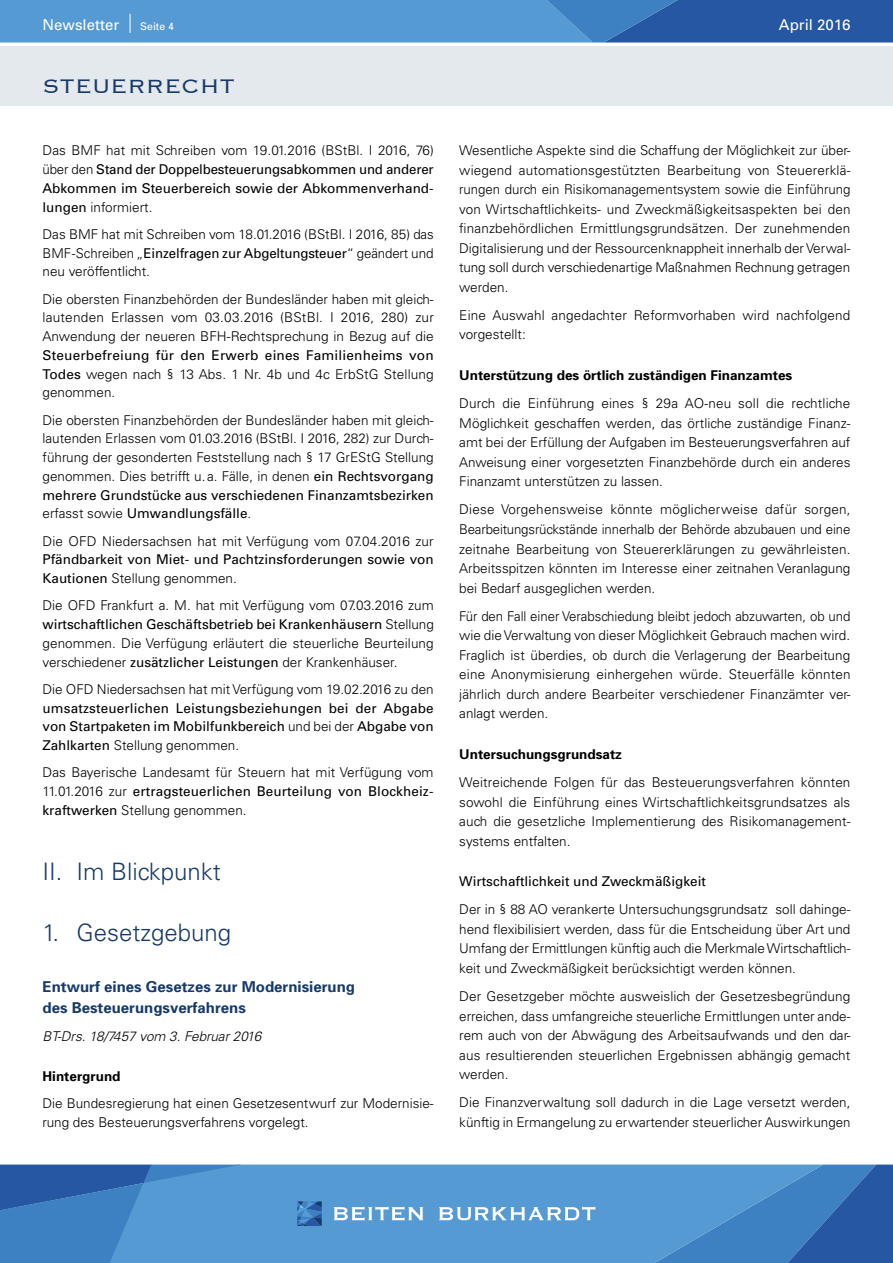
<style>
.page{position:relative;width:893px;height:1263px;background:#fff}
.page>*{position:absolute;margin:0;border:0;box-sizing:border-box;transform-origin:0 0}
.t1{font:300 25.5px "Copperplate";color:#173a6a}
.t2{font:300 24px "Univers";color:#173a6a}
.t3{font:700 15px/21px "Univers";color:#173a6a}
.t4{font:15px "Univers";color:#fff}
.t5{font:300 13.5px/19.5px "Univers";color:#000;text-align:justify}
.t6{font:13.5px/18.8px "Univers";color:#000;text-align:justify}
.t7{font:700 13.5px "Univers";color:#000}
.t8{font:italic 300 13.5px "Univers";color:#000}
.t9{font:10.5px "Univers";color:#fff}
.s1{font-weight:300}
.s2{font-weight:400}
</style>
<div class="page">
<div style="left:0;top:46px;width:893px;height:60px;background:#e3e9ec"></div>
<svg style="left:0;top:0;width:893px;height:43px;background:#4886c4"></svg>
<svg style="left:823px;top:1164px;width:70px;height:99px;background:#2c61aa"></svg>
<svg style="left:241px;top:1164px;width:582px;height:99px;background:#5296d0"></svg>
<svg style="left:0;top:1164px;width:241px;height:99px;background:#4384c3"></svg>
<svg style="left:334px;top:1206px;width:89px;height:15px"></svg>
<svg style="left:297px;top:1201px;width:25px;height:25px"></svg>
<svg style="left:439px;top:1206px;width:156px;height:14px"></svg>
<p class="t4" style="left:43px;top:15px;width:78px">Newsletter</p>
<p class="t9" style="left:140px;top:20px;width:35px">Seite 4</p>
<p class="t4" style="left:779px;top:15px;width:73px">April 2016</p>
<h1 class="t1" style="left:43px;top:70px;width:194px">STEUERRECHT</h1>
<p class="t6" style="left:43px;top:141px;width:393px"><span class="s1">Das BMF hat mit Schreiben vom 19.01.2016 (BStBl. I 2016, 76) über den</span> Stand der Doppelbesteuerungsabkommen und anderer Abkommen im Steuerbereich sowie der Abkommenverhand&shy;lungen <span class="s1">informiert.</span></p>
<p class="t5" style="left:43px;top:225px;width:393px;line-height:18.8px">Das BMF hat mit Schreiben vom 18.01.2016 (BStBl. I 2016, 85) das BMF-Schreiben „<span class="s2">Einzelfragen zur Abgeltungsteuer</span>“ geändert und neu veröffentlicht.</p>
<p class="t5" style="left:43px;top:289px;width:393px;line-height:18.8px">Die obersten Finanzbehörden der Bundesländer haben mit gleich&shy;lautenden Erlassen vom 03.03.2016 (BStBl. I 2016, 280) zur Anwendung der neueren BFH-Rechtsprechung in Bezug auf die</p>
<p class="t6" style="left:43px;top:345px;width:393px">Steuerbefreiung für den Erwerb eines Familienheims von Todes <span class="s1">wegen nach § 13 Abs. 1 Nr. 4b und 4c ErbStG Stellung genommen.</span></p>
<p class="t5" style="left:43px;top:410px;width:393px;line-height:18.8px">Die obersten Finanzbehörden der Bundesländer haben mit gleich&shy;lautenden Erlassen vom 01.03.2016 (BStBl. I 2016, 282) zur Durch&shy;führung der gesonderten Feststellung nach § 17 GrEStG Stellung genommen. Dies betrifft u. a. Fälle, in denen <span class="s2">ein Rechtsvorgang mehrere Grundstücke aus verschiedenen Finanzamtsbezirken </span>erfasst sowie <span class="s2">Umwandlungsfälle</span>.</p>
<p class="t5" style="left:43px;top:531px;width:393px">Die OFD Niedersachsen hat mit Verfügung vom 07.04.2016 zur</p>
<p class="t6" style="left:43px;top:550px;width:393px">Pfändbarkeit von Miet- und Pachtzinsforderungen sowie von<br>Kautionen <span class="s1">Stellung genommen.</span></p>
<p class="t5" style="left:43px;top:596px;width:393px;line-height:18.8px">Die OFD Frankfurt a. M. hat mit Verfügung vom 07.03.2016 zum <span class="s2">wirtschaftlichen Geschäftsbetrieb bei Krankenhäusern</span> Stellung genommen. Die Verfügung erläutert die steuerliche Beurteilung verschiedener <span class="s2">zusätzlicher Leistungen</span> der Krankenhäuser.</p>
<p class="t5" style="left:43px;top:679px;width:393px">Die OFD Niedersachsen hat mit Verfügung vom 19.02.2016 zu den</p>
<p class="t6" style="left:43px;top:698px;width:393px">umsatzsteuerlichen Leistungsbeziehungen bei der Abgabe von Startpaketen im Mobilfunkbereich <span class="s1">und bei der</span> Abgabe von Zahlkarten <span class="s1">Stellung genommen.</span></p>
<p class="t5" style="left:43px;top:763px;width:393px;line-height:18.8px">Das Bayerische Landesamt für Steuern hat mit Verfügung vom 11.01.2016 zur <span class="s2">ertragsteuerlichen Beurteilung von Blockheiz&shy;kraftwerken</span> Stellung genommen.</p>
<h2 class="t2" style="left:43px;top:857px;width:180px">II. Im Blickpunkt</h2>
<h2 class="t2" style="left:43px;top:918px;width:190px">1. Gesetzgebung</h2>
<p class="t3" style="left:43px;top:976px;width:314px">Entwurf eines Gesetzes zur Modernisierung des Besteuerungsverfahrens</p>
<p class="t8" style="left:43px;top:1028px;width:220px">BT-Drs. 18/7457 vom 3. Februar 2016</p>
<p class="t7" style="left:43px;top:1067px;width:80px">Hintergrund</p>
<p class="t5" style="left:43px;top:1094px;width:393px;line-height:18.8px">Die Bundesregierung hat einen Gesetzesentwurf zur Modernisie&shy;rung des Besteuerungsverfahrens vorgelegt.</p>
<p class="t5" style="left:459px;top:141px;width:393px">Wesentliche Aspekte sind die Schaffung der Möglichkeit zur über&shy;wiegend automationsgestützten Bearbeitung von Steuererklä&shy;rungen durch ein Risikomanagementsystem sowie die Einführung von Wirtschaftlichkeits- und Zweckmäßigkeitsaspekten bei den finanzbehördlichen Ermittlungsgrundsätzen. Der zunehmenden Digitalisierung und der Ressourcenknappheit innerhalb der Verwal&shy;tung soll durch verschiedenartige Maßnahmen Rechnung getragen werden.</p>
<p class="t5" style="left:459px;top:305px;width:393px">Eine Auswahl angedachter Reformvorhaben wird nachfolgend vorgestellt:</p>
<p class="t7" style="left:459px;top:367px;width:335px">Unterstützung des örtlich zuständigen Finanzamtes</p>
<p class="t5" style="left:459px;top:394px;width:393px">Durch die Einführung eines § 29a AO-neu soll die rechtliche Möglichkeit geschaffen werden, das örtliche zuständige Finanz&shy;amt bei der Erfüllung der Aufgaben im Besteuerungsverfahren auf Anweisung einer vorgesetzten Finanzbehörde durch ein anderes Finanzamt unterstützen zu lassen.</p>
<p class="t5" style="left:459px;top:500px;width:393px">Diese Vorgehensweise könnte möglicherweise dafür sorgen, Bearbeitungsrückstände innerhalb der Behörde abzubauen und eine zeitnahe Bearbeitung von Steuererklärungen zu gewährleisten.<br>Arbeitsspitzen könnten im Interesse einer zeitnahen Veranlagung bei Bedarf ausgeglichen werden.</p>
<p class="t5" style="left:459px;top:606px;width:393px">Für den Fall einer Verabschiedung bleibt jedoch abzuwarten, ob und wie die Verwaltung von dieser Möglichkeit Gebrauch machen wird.<br>Fraglich ist überdies, ob durch die Verlagerung der Bearbeitung eine Anonymisierung einhergehen würde. Steuerfälle könnten jährlich durch andere Bearbeiter verschiedener Finanzämter ver&shy;anlagt werden.</p>
<p class="t7" style="left:459px;top:746px;width:164px">Untersuchungsgrundsatz</p>
<p class="t5" style="left:459px;top:773px;width:393px">Weitreichende Folgen für das Besteuerungsverfahren könnten sowohl die Einführung eines Wirtschaftlichkeitsgrundsatzes als auch die gesetzliche Implementierung des Risikomanagement&shy;systems entfalten.</p>
<p class="t6" style="left:459px;top:872px;width:248px">Wirtschaftlichkeit und Zweckmäßigkeit</p>
<p class="t5" style="left:459px;top:900px;width:393px">Der in § 88 AO verankerte Untersuchungsgrundsatz soll dahinge&shy;hend flexibilisiert werden, dass für die Entscheidung über Art und Umfang der Ermittlungen künftig auch die Merkmale Wirtschaftlich&shy;keit und Zweckmäßigkeit berücksichtigt werden können.</p>
<p class="t5" style="left:459px;top:986px;width:393px">Der Gesetzgeber möchte ausweislich der Gesetzesbegründung erreichen, dass umfangreiche steuerliche Ermittlungen unter ande&shy;rem auch von der Abwägung des Arbeitsaufwands und den dar&shy;aus resultierenden steuerlichen Ergebnissen abhängig gemacht werden.</p>
<p class="t5" style="left:459px;top:1092px;width:393px">Die Finanzverwaltung soll dadurch in die Lage versetzt werden, künftig in Ermangelung zu erwartender steuerlicher Auswirkungen</p>
</div>
